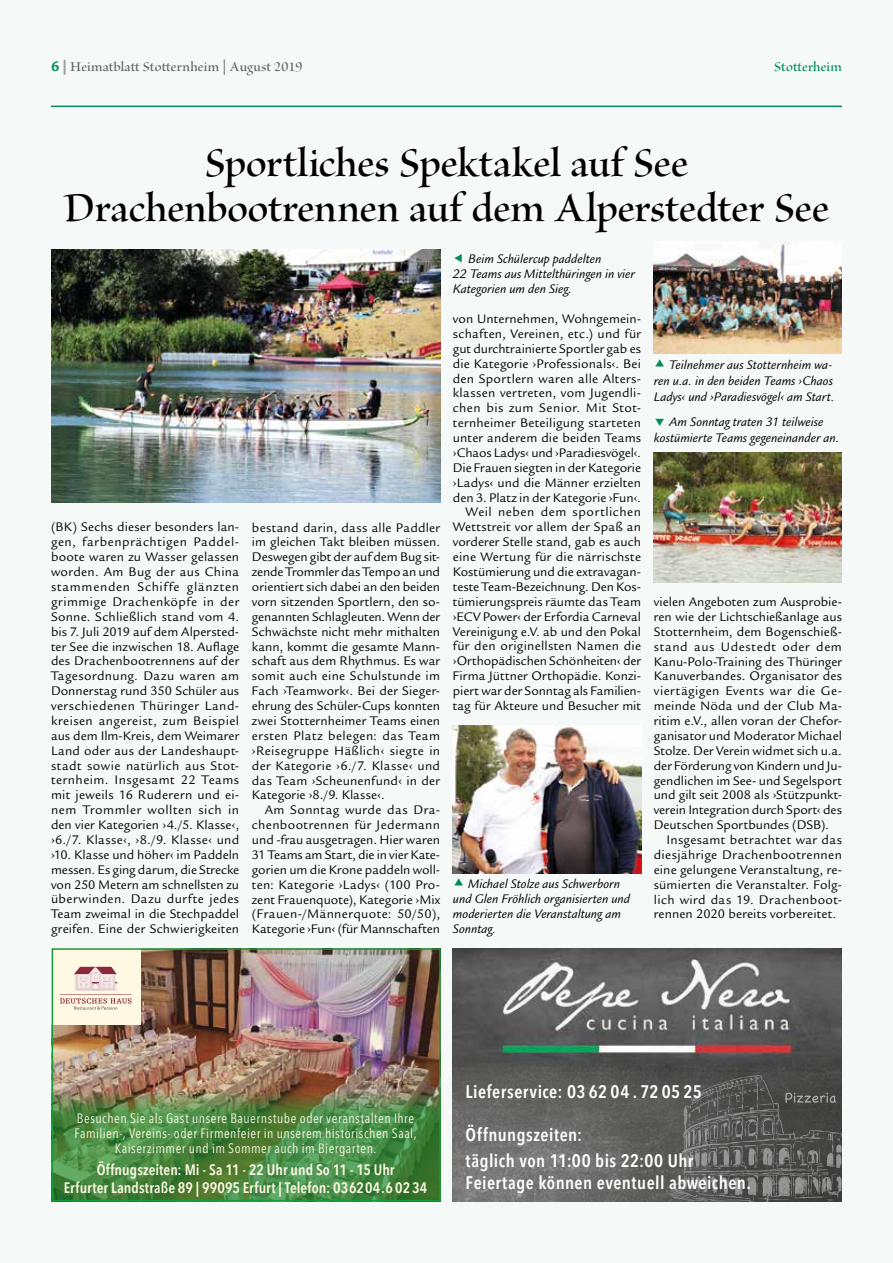
<style>
.page{position:relative;width:893px;height:1263px;background:#f5f9f7}
.page>*{position:absolute;margin:0;border:0;box-sizing:border-box;transform-origin:0 0}
.t1{font:45px/45px "Brioso Pro Semibold Disp";letter-spacing:-.005em;color:#000;text-align:center}
.t2{font:600 condensed 18px/25.8px "Avenir Next LT Pro";letter-spacing:.025em;color:#fff}
.t3{font:600 condensed 16.5px/19.5px "Avenir Next LT Pro";letter-spacing:.03em;color:#fff8e3;text-align:center}
.t4{font:600 condensed 15px/18px "Avenir Next LT Pro";letter-spacing:.005em;color:#fff8e3;text-align:center}
.t5{font:15px "Brioso Pro Semibold Disp";letter-spacing:.01em;color:#646363}
.t6{font:15px "Brioso Pro Semibold Disp";letter-spacing:.005em;color:#008d58}
.t7{font:13.5px/14.9px "Legacy Sans Std";letter-spacing:.01em;color:#000;text-align:justify}
.t8{font:italic 13.5px/14.9px "Legacy Sans Std";letter-spacing:.005em;color:#000}
.t9{font:condensed 13.5px/15px "Avenir Next LT Pro";letter-spacing:.035em;color:#fff8e3;text-align:center}
.t10{font:13.5px "Legacy Sans Std";letter-spacing:.03em;color:#000}
.t11{font:13.5px "Legacy Sans Std";letter-spacing:.04em;color:#000}
.t12{font:13.5px "Legacy Sans Std";letter-spacing:.035em;color:#000}
.t13{font:13.5px "Legacy Sans Std";letter-spacing:.045em;color:#000}
.s1{font-family:"Legacy Sans Std";font-weight:700;color:#008d58}
.s2{font-family:"Legacy Sans Std";font-weight:700;color:#9d9d9c}
</style>
<div class="page">
<img style="left:453px;top:948px;width:389px;height:105px">
<img style="left:453px;top:1053px;width:389px;height:148px">
<svg style="left:666px;top:1075px;width:176px;height:126px;background:#5b5b5a"></svg>
<img style="left:51px;top:249px;width:389px;height:253px">
<img style="left:453px;top:725px;width:188px;height:149px">
<img style="left:654px;top:242px;width:188px;height:111px">
<img style="left:654px;top:453px;width:188px;height:130px">
<img style="left:51px;top:951px;width:387px;height:140px">
<div style="left:51px;top:948px;width:89px;height:77px;background:#fff8e3"></div>
<svg style="left:60px;top:967px;width:72px;height:43px"></svg>
<img style="left:51px;top:1091px;width:387px;height:110px">
<div style="left:52px;top:948px;width:389px;height:253px;border:2px solid #159a34"></div>
<hr style="left:51px;top:106px;width:791px;height:1px;background:#008d58">
<p class="t5" style="left:51px;top:59px;width:253px"><span class="s1">6</span><span class="s2">|</span>Heimatblatt Stotternheim | August 2019</p>
<p class="t6" style="left:774px;top:59px;width:69px">Stotterheim</p>
<h1 class="t1" style="left:64px;top:143px;width:767px">Sportliches Spektakel auf See<br>Drachenbootrennen auf dem Alperstedter See</h1>
<p class="t7" style="left:51px;top:520px;width:190px">(BK) Sechs dieser besonders lan&shy;gen, farbenprächtigen Paddel&shy;boote waren zu Wasser gelassen worden. Am Bug der aus China stammenden Schiffe glänzten grimmige Drachenköpfe in der Sonne. Schließlich stand vom 4. bis 7. Juli 2019 auf dem Alpersted&shy;ter See die inzwischen 18. Auflage des Drachenbootrennens auf der Tagesordnung. Dazu waren am Donnerstag rund 350 Schüler aus verschiedenen Thüringer Land&shy;kreisen angereist, zum Beispiel aus dem Ilm-Kreis, dem Weimarer Land oder aus der Landeshaupt&shy;stadt sowie natürlich aus Stot&shy;ternheim. Insgesamt 22 Teams mit jeweils 16 Ruderern und ei&shy;nem Trommler wollten sich in den vier Kategorien ›4./5. Klasse‹, ›6./7. Klasse‹, ›8./9. Klasse‹ und ›10. Klasse und höher‹ im Paddeln messen. Es ging darum, die Strecke von 250 Metern am schnellsten zu überwinden. Dazu durfte jedes Team zweimal in die Stechpaddel greifen. Eine der Schwierigkeiten</p>
<p class="t7" style="left:252px;top:520px;width:190px">bestand darin, dass alle Paddler im gleichen Takt bleiben müssen.<br>Deswegen gibt der auf dem Bug sit&shy;zende Trommler das Tempo an und orientiert sich dabei an den beiden vorn sitzenden Sportlern, den so&shy;genannten Schlagleuten. Wenn der Schwächste nicht mehr mithalten kann, kommt die gesamte Mann&shy;schaft aus dem Rhythmus. Es war somit auch eine Schulstunde im Fach ›Teamwork‹. Bei der Sieger&shy;ehrung des Schüler-Cups konnten zwei Stotternheimer Teams einen ersten Platz belegen: das Team ›Reisegruppe Häßlich‹ siegte in der Kategorie ›6./7. Klasse‹ und das Team ›Scheunenfund‹ in der Kategorie ›8./9. Klasse‹.</p>
<p class="t7" style="left:252px;top:803px;width:190px;text-indent:13px">Am Sonntag wurde das Dra&shy;chenbootrennen für Jedermann und -frau ausgetragen. Hier waren 31 Teams am Start, die in vier Kate&shy;gorien um die Krone paddeln woll&shy;ten: Kategorie ›Ladys‹ (100 Pro&shy;zent Frauenquote), Kategorie ›Mix (Frauen-/Männerquote: 50/50), Kategorie ›Fun‹ (für Mannschaften</p>
<p class="t8" style="left:453px;top:252px;width:184px;text-indent:15px">Beim Schülercup paddelten<br>22 Teams aus Mittelthüringen in vier<br>Kategorien um den Sieg.</p>
<p class="t7" style="left:453px;top:311px;width:190px;text-align:right">von Unternehmen, Wohngemein&shy;schaften, Vereinen, etc.) und für gut durchtrainierte Sportler gab es die Kategorie ›Professionals‹. Bei den Sportlern waren alle Alters&shy;klassen vertreten, vom Jugendli&shy;chen bis zum Senior. Mit Stot&shy;ternheimer Beteiligung starteten unter anderem die beiden Teams ›Chaos Ladys‹ und ›Paradiesvögel‹.<br>Die Frauen siegten in der Kategorie ›Ladys‹ und die Männer erzielten den 3. Platz in der Kategorie ›Fun‹.<br>Weil neben dem sportlichen Wettstreit vor allem der Spaß an vorderer Stelle stand, gab es auch eine Wertung für die närrischste Kostümierung und die extravagan&shy;teste Team-Bezeichnung. Den Kos&shy;tümierungspreis räumte das Team ›ECV Power‹ der Erfordia Carneval Vereinigung e.V. ab und den Pokal für den originellsten Namen die ›Orthopädischen Schönheiten‹ der Firma Jüttner Orthopädie. Konzi&shy;piert war der Sonntag als Familien&shy;tag für Akteure und Besucher mit</p>
<p class="t8" style="left:453px;top:877px;width:179px;text-indent:15px">Michael Stolze aus Schwerborn und Glen Fröhlich organisierten und moderierten die Veranstaltung am<br>Sonntag.</p>
<p class="t8" style="left:654px;top:357px;width:182px;line-height:16.2px;text-indent:15px">Teilnehmer aus Stotternheim wa&shy;ren u.a. in den beiden Teams ›Chaos<br>Ladys‹ und ›Paradiesvögel‹ am Start.</p>
<p class="t8" style="left:654px;top:414px;width:187px;line-height:16.2px;text-align:center">Am Sonntag traten 31 teilweise kostümierte Teams gegeneinander an.</p>
<p class="t7" style="left:654px;top:594px;width:190px">vielen Angeboten zum Ausprobie-</p>
<p class="t7" style="left:654px;top:609px;width:190px">ren wie der Lichtschießanlage aus</p>
<p class="t7" style="left:654px;top:624px;width:190px">Stotternheim, dem Bogenschieß-</p>
<p class="t13" style="left:654px;top:639px;width:190px">stand aus Udestedt oder dem</p>
<p class="t7" style="left:654px;top:654px;width:190px">Kanu-Polo-Training des Thüringer</p>
<p class="t7" style="left:654px;top:669px;width:190px">Kanuverbandes. Organisator des</p>
<p class="t11" style="left:654px;top:683px;width:190px">viertägigen Events war die Ge-</p>
<p class="t7" style="left:654px;top:699px;width:190px">meinde Nöda und der Club Ma-</p>
<p class="t7" style="left:654px;top:713px;width:190px">ritim e.V., allen voran der Chefor-</p>
<p class="t7" style="left:654px;top:728px;width:190px">ganisator und Moderator Michael</p>
<p class="t7" style="left:654px;top:743px;width:190px">Stolze. Der Verein widmet sich u.a.</p>
<p class="t7" style="left:654px;top:758px;width:190px">der Förderung von Kindern und Ju-</p>
<p class="t7" style="left:654px;top:773px;width:190px">gendlichen im See- und Segelsport</p>
<p class="t7" style="left:654px;top:788px;width:190px">und gilt seit 2008 als ›Stützpunkt-</p>
<p class="t7" style="left:654px;top:803px;width:190px">verein Integration durch Sport‹ des</p>
<p class="t7" style="left:654px;top:818px;width:177px">Deutschen Sportbundes (DSB).</p>
<p class="t10" style="left:666px;top:832px;width:177px">Insgesamt betrachtet war das</p>
<p class="t10" style="left:654px;top:847px;width:190px">diesjährige Drachenbootrennen</p>
<p class="t7" style="left:654px;top:862px;width:190px">eine gelungene Veranstaltung, re-</p>
<p class="t7" style="left:654px;top:877px;width:190px">sümierten die Veranstalter. Folg-</p>
<p class="t12" style="left:654px;top:892px;width:189px">lich wird das 19. Drachenboot-</p>
<p class="t7" style="left:654px;top:907px;width:184px">rennen 2020 bereits vorbereitet.</p>
<p class="t3" style="left:99px;top:1109px;width:295px">in unserem historischen Saal, Kaiserzimmer und im Sommer auch im Biergarten.</p>
<p class="t4" style="left:64px;top:1156px;width:365px">Öffnugszeiten: Mi - Sa 11 - 22 Uhr und So 11 - 15 Uhr<br>Erfurter Landstraße 89 | 99095 Erfurt | Telefon: 036204.6 02 34</p>
<p class="t9" style="left:75px;top:1110px;width:344px">Besuchen Sie als Gast unsere Bauernstube oder veranstalten Ihre<br>Familien-, Vereins- oder Firmenfeier in unserem historischen Saal,<br>Kaiserzimmer und im Sommer auch im Biergarten.</p>
<p class="t4" style="left:64px;top:1160px;width:365px">Öffnugszeiten: Mi - Sa 11 - 22 Uhr und So 11 - 15 Uhr<br>Erfurter Landstraße 89 | 99095 Erfurt | Telefon: 036204.6 02 34</p>
<h2 class="t2" style="left:466px;top:1079px;width:238px">Lieferservice: 03 62 04 . 72 05 25</h2>
<h2 class="t2" style="left:466px;top:1122px;width:229px">Öffnungszeiten:<br>täglich von 11:00 bis 22:00 Uhr</h2>
<h2 class="t2" style="left:466px;top:1169px;width:287px">Feiertage können eventuell abweichen.</h2>
</div>
